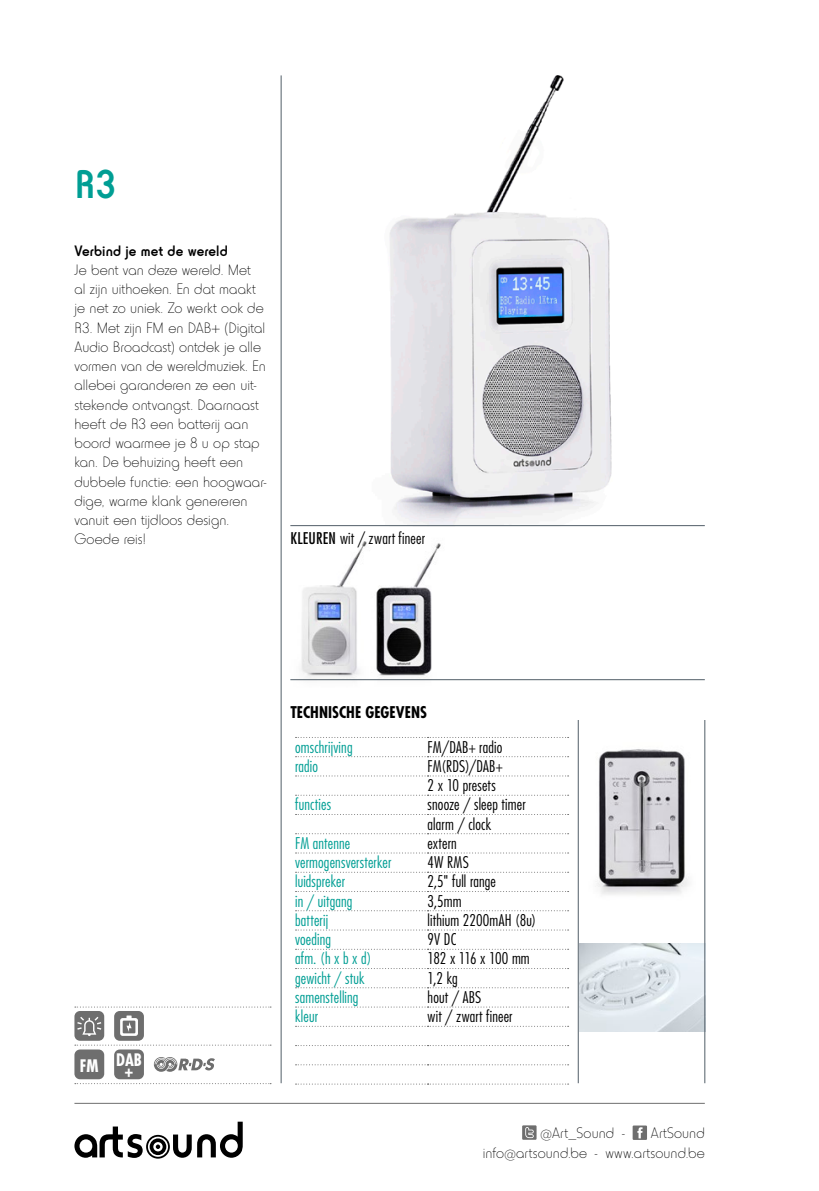
<style>
.page{position:relative;width:819px;height:1191px;background:#fff}
.page>*{position:absolute;margin:0;border:0;box-sizing:border-box;transform-origin:0 0}
.t1{font:500 42px "Horatio EF";color:#009e94}
.t2{font:700 condensed 16.8px "Futura Std";color:#fff}
.t3{font:300 15.75px/19.2px "Horatio EF";letter-spacing:.005em;color:#000;text-align:right}
.t4{font:300 condensed 15.75px/19.2px "Futura Std";letter-spacing:.01em;color:#000}
.t5{font:300 condensed 15.75px "Futura Std";letter-spacing:.01em;color:#009e94}
.t6{font:500 15.75px "Horatio EF";letter-spacing:.01em;color:#000}
.t7{font:700 condensed 15.75px "Futura Std";letter-spacing:.005em;color:#000}
.t8{font:300 condensed 15.75px "Futura Std";letter-spacing:-.04em;color:#000}
.s1{font-weight:400}
</style>
<div class="page">
<div style="left:74px;top:1049px;width:30px;height:30px;background:#6e6e6e;border-radius:6px"></div>
<svg style="left:154px;top:1057px;width:61px;height:14px"></svg>
<img style="left:597px;top:749px;width:92px;height:146px">
<img style="left:579px;top:943px;width:125px;height:88px">
<img style="left:389px;top:75px;width:223px;height:450px">
<img style="left:290px;top:541px;width:174px;height:140px">
<div style="left:114px;top:1049px;width:30px;height:30px;background:#6e6e6e;border-radius:6px"></div>
<div style="left:74px;top:1011px;width:30px;height:29px;background:#6e6e6e;border-radius:6px"></div>
<svg style="left:77px;top:1017px;width:24px;height:19px"></svg>
<div style="left:114px;top:1011px;width:30px;height:29px;background:#6e6e6e;border-radius:6px"></div>
<svg style="left:120px;top:1015px;width:18px;height:21px"></svg>
<hr style="left:281px;top:75px;width:1px;height:1008px;background:#525e68">
<hr style="left:290px;top:525px;width:414px;height:1px;background:#525e68">
<hr style="left:290px;top:679px;width:414px;height:1px;background:#525e68">
<hr style="left:577px;top:720px;width:1px;height:363px;background:#525e68">
<hr style="left:704px;top:720px;width:1px;height:363px;background:#525e68">
<hr style="left:74px;top:1103px;width:630px;height:1px;background:#6e6e6e">
<svg style="left:74px;top:1121px;width:169px;height:37px"></svg>
<div style="left:522px;top:1125px;width:14px;height:14px;background:#6e6e6e"></div>
<svg style="left:525px;top:1127px;width:8px;height:11px"></svg>
<div style="left:632px;top:1125px;width:15px;height:15px;background:#6e6e6e"></div>
<svg style="left:637px;top:1127px;width:5px;height:11px"></svg>
<svg style="left:75px;top:1044px;width:196px;height:1px"></svg>
<svg style="left:75px;top:1083px;width:196px;height:1px"></svg>
<svg style="left:75px;top:1006px;width:196px;height:1px"></svg>
<svg style="left:295px;top:775px;width:273px;height:1px"></svg>
<svg style="left:295px;top:794px;width:273px;height:1px"></svg>
<svg style="left:295px;top:814px;width:273px;height:1px"></svg>
<svg style="left:295px;top:852px;width:273px;height:1px"></svg>
<svg style="left:295px;top:872px;width:273px;height:1px"></svg>
<svg style="left:295px;top:891px;width:273px;height:1px"></svg>
<svg style="left:295px;top:910px;width:273px;height:1px"></svg>
<svg style="left:295px;top:929px;width:273px;height:1px"></svg>
<svg style="left:295px;top:948px;width:273px;height:1px"></svg>
<svg style="left:295px;top:968px;width:273px;height:1px"></svg>
<svg style="left:295px;top:987px;width:273px;height:1px"></svg>
<svg style="left:295px;top:1006px;width:273px;height:1px"></svg>
<svg style="left:295px;top:1026px;width:273px;height:1px"></svg>
<svg style="left:295px;top:1064px;width:273px;height:1px"></svg>
<svg style="left:295px;top:1083px;width:273px;height:1px"></svg>
<svg style="left:295px;top:756px;width:273px;height:1px"></svg>
<svg style="left:295px;top:833px;width:273px;height:1px"></svg>
<svg style="left:295px;top:1045px;width:273px;height:1px"></svg>
<svg style="left:295px;top:737px;width:273px;height:1px"></svg>
<h1 class="t1" style="left:74px;top:160px;width:43px">R3</h1>
<p class="t6" style="left:74px;top:241px;width:155px">Verbind je met de wereld</p>
<p class="t3" style="left:74px;top:260px;width:194px;text-align:left">Je bent van deze wereld. Met<br>al zijn uithoeken. En dat maakt je net zo uniek. Zo werkt ook de<br>R3. Met zijn FM en DAB+ (Digital<br>Audio Broadcast) ontdek je alle vormen van de wereldmuziek. En allebei garanderen ze een uit&shy;stekende ontvangst. Daarnaast heeft de R3 een batterij aan boord waarmee je 8 u op stap kan. De behuizing heeft een dubbele functie: een hoogwaar&shy;dige, warme klank genereren vanuit een tijdloos design.<br>Goede reis!</p>
<p class="t4" style="left:290px;top:529px;width:136px"><span class="s1">KLEUREN</span> wit / zwart fineer</p>
<p class="t2" style="left:80px;top:1055px;width:20px">FM</p>
<p class="t2" style="left:116px;top:1049px;width:27px">DAB</p>
<p class="t2" style="left:125px;top:1060px;width:10px">+</p>
<p class="t7" style="left:290px;top:702px;width:138px">TECHNISCHE GEGEVENS</p>
<p class="t5" style="left:295px;top:737px;width:59px">omschrijving</p>
<p class="t4" style="left:427px;top:737px;width:76px">FM/DAB+ radio</p>
<p class="t5" style="left:295px;top:756px;width:25px">radio</p>
<p class="t4" style="left:427px;top:756px;width:77px">FM(RDS)/DAB+<br>2 x 10 presets</p>
<p class="t5" style="left:295px;top:795px;width:37px">functies</p>
<p class="t4" style="left:427px;top:795px;width:99px">snooze / sleep timer alarm / clock</p>
<p class="t5" style="left:295px;top:833px;width:57px">FM antenne</p>
<p class="t4" style="left:427px;top:833px;width:31px">extern</p>
<p class="t5" style="left:295px;top:853px;width:98px">vermogensversterker</p>
<p class="t4" style="left:427px;top:852px;width:43px">4W RMS</p>
<p class="t5" style="left:295px;top:872px;width:51px">luidspreker</p>
<p class="t4" style="left:427px;top:872px;width:70px">2,5" full range</p>
<p class="t5" style="left:295px;top:891px;width:59px">in / uitgang</p>
<p class="t4" style="left:427px;top:891px;width:35px">3,5mm</p>
<p class="t5" style="left:295px;top:910px;width:35px">batterij</p>
<p class="t4" style="left:427px;top:910px;width:110px">lithium 2200mAH (8u)</p>
<p class="t5" style="left:295px;top:930px;width:38px">voeding</p>
<p class="t4" style="left:427px;top:929px;width:30px">9V DC</p>
<p class="t5" style="left:295px;top:949px;width:78px">afm. (h x b x d)</p>
<p class="t8" style="left:427px;top:949px;width:104px">182 x 116 x 100 mm</p>
<p class="t5" style="left:295px;top:968px;width:71px">gewicht / stuk</p>
<p class="t4" style="left:427px;top:968px;width:32px">1,2 kg</p>
<p class="t5" style="left:295px;top:987px;width:65px">samenstelling</p>
<p class="t4" style="left:427px;top:987px;width:55px">hout / ABS</p>
<p class="t5" style="left:295px;top:1007px;width:24px">kleur</p>
<p class="t4" style="left:427px;top:1006px;width:86px">wit / zwart fineer</p>
<p class="t3" style="left:483px;top:1123px;width:223px;line-height:19.9px">ArtSound<br>info@artsound.be - www.artsound.be</p>
<p class="t3" style="left:540px;top:1123px;width:86px">@Art_Sound -</p>
</div>
